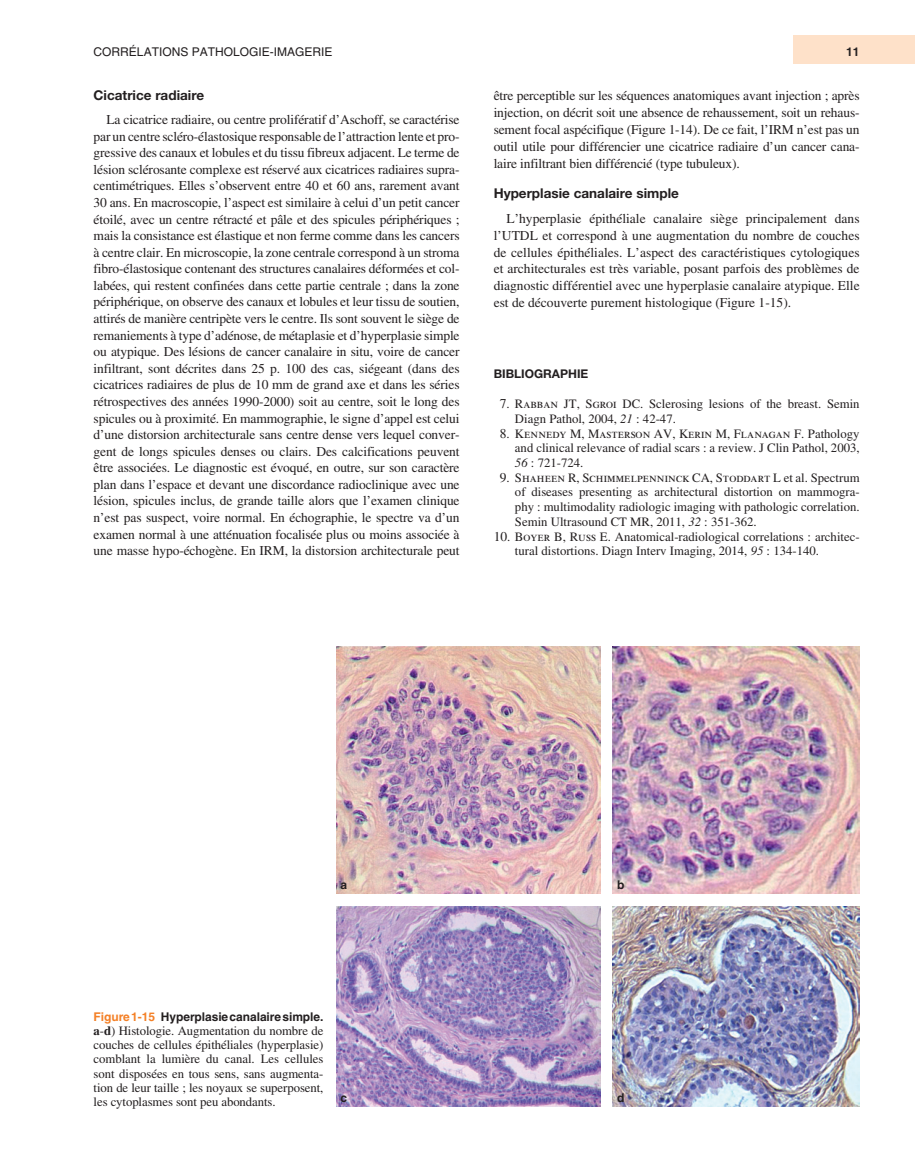
<style>
.page{position:relative;width:915px;height:1170px;background:#fff}
.page>*{position:absolute;margin:0;border:0;box-sizing:border-box;transform-origin:0 0}
.t1{font:13.5px/16.6px "Times";letter-spacing:-.01em;color:#231f20;text-align:justify}
.t2{font:700 13.5px "Helvetica Neue";color:#231f20}
.t3{font:12.75px/14.2px "Times";color:#231f20}
.t4{font:12.75px "Times Roman SC";color:#231f20}
.t5{font:700 12px "Helvetica";letter-spacing:-.005em;color:#231f20}
.t6{font:12px "Helvetica";color:#231f20}
.t7{font:700 12px "Helvetica Neue";color:#231f20}
.s1{font-size:13.5px}
.s2{font-family:"Times Roman SC"}
.s3{font-style:italic}
.s4{font-family:"Times";font-size:13.5px}
.s5{font-family:"Times"}
.s6{color:#f48026}
.s7{font-weight:700}
</style>
<div class="page">
<div style="left:792px;top:36px;width:122px;height:28px;background:#fee1c9"></div>
<img style="left:336px;top:646px;width:264px;height:247px">
<img style="left:612px;top:646px;width:247px;height:247px">
<img style="left:336px;top:906px;width:264px;height:200px">
<img style="left:612px;top:906px;width:247px;height:200px">
<p class="t6" style="left:94px;top:47px;width:240px">CORRÉLATIONS PATHOLOGIE- IMAGERIE</p>
<p class="t5" style="left:846px;top:47px;width:15px">11</p>
<p class="t2" style="left:94px;top:90px;width:112px">Cicatrice radiaire</p>
<p class="t1" style="left:94px;top:112px;width:367px;text-indent:13px">La cicatrice radiaire, ou centre prolifératif d’Aschoff , se caractérise par un centre scléro- élastosique responsable de l’attraction lente et pro&shy;gressive des canaux et lobules et du tissu fibreux adjacent. Le terme de lésion sclérosante complexe est réservé aux cicatrices radiaires supra&shy;centimétriques. Elles s’observent entre 40 et 60 ans, rarement avant 30 ans. En macroscopie, l’aspect est similaire à celui d’un petit cancer étoilé, avec un centre rétracté et pâle et des spicules périphériques ; mais la consistance est élastique et non ferme comme dans les cancers à centre clair. En microscopie, la zone centrale correspond à un stroma fibro- élastosique contenant des structures canalaires déformées et col&shy;labées, qui restent confinées dans cette partie centrale ; dans la zone périphérique, on observe des canaux et lobules et leur tissu de soutien, attirés de manière centripète vers le centre. Ils sont souvent le siège de remaniements à type d’adénose, de métaplasie et d’hyperplasie simple ou atypique. Des lésions de cancer canalaire in situ, voire de cancer infiltrant, sont décrites dans 25 p. 100 des cas, siégeant (dans des cicatrices radiaires de plus de 10 mm de grand axe et dans les séries rétrospectives des années 1990-2000) soit au centre, soit le long des spicules ou à proximité. En mammographie, le signe d’appel est celui d’une distorsion architecturale sans centre dense vers lequel conver&shy;gent de longs spicules denses ou clairs. Des calcifications peuvent être associées. Le diag nostic est évoqué, en outre, sur son caractère plan dans l’espace et devant une discordance radioclinique avec une lésion, spicules inclus, de grande taille alors que l’examen clinique n’est pas suspect, voire normal. En échographie, le spectre va d’un examen normal à une atténuation focalisée plus ou moins associée à une masse hypo- échogène. En IRM, la distorsion architecturale peut</p>
<p class="t1" style="left:493px;top:88px;width:367px">être perceptible sur les séquences anatomiques avant injection ; après injection, on décrit soit une absence de rehaussement, soit un rehaus&shy;sement focal aspécifique (Figure 1-14). De ce fait, l’IRM n’est pas un outil utile pour différencier une cicatrice radiaire d’un cancer cana&shy;laire infiltrant bien différencié (type tubuleux).</p>
<p class="t2" style="left:493px;top:188px;width:187px">Hyperplasie canalaire simple</p>
<p class="t1" style="left:493px;top:211px;width:367px;text-indent:13px">L’hyperplasie épithéliale canalaire siège principalement dans l’UTDL et correspond à une augmentation du nombre de couches de cellules épithéliales. L’aspect des caractéristiques cytologiques et architecturales est très variable, posant parfois des problèmes de diag nostic différentiel avec une hyperplasie canalaire atypique. Elle est de découverte purement histologique (Figure 1-15).</p>
<p class="t7" style="left:493px;top:370px;width:96px">BIBLIOGRAPHIE</p>
<p class="t3" style="left:515px;top:397px;width:346px;line-height:14.7px;text-indent:-15px"><span class="s1">7</span>. <span class="s2">Rabban</span> JT, <span class="s2">Sgroi</span> DC. Sclerosing lesions of the breast. Semin<br>Diagn Pathol, 2004, <span class="s3">21</span> : 42-47.</p>
<p class="t4" style="left:499px;top:428px;width:361px"><span class="s4">8</span><span class="s5">.</span> Kennedy <span class="s5">M,</span> Masterson <span class="s5">AV,</span> Kerin <span class="s5">M,</span> Flanagan <span class="s5">F. Pathology</span></p>
<p class="t3" style="left:515px;top:442px;width:346px;line-height:14.7px">and clinical relevance of radial scars : a review. J Clin Pathol, 2003,<br><span class="s3">56</span> : 721-724.</p>
<p class="t4" style="left:499px;top:472px;width:361px"><span class="s4">9</span><span class="s5">.</span> Shaheen <span class="s5">R,</span> Schimmelpenninck <span class="s5">CA,</span> Stoddart <span class="s5">L et al. Spectrum</span></p>
<p class="t3" style="left:515px;top:486px;width:346px;line-height:14.7px;text-align:justify">of diseases presenting as architectural distortion on mammogra&shy;phy : multimodality radiologic imaging with pathologic correlation.<br>Semin Ultrasound CT MR, 2011, <span class="s3">32</span> : 351-362.</p>
<p class="t3" style="left:515px;top:530px;width:346px;line-height:14.7px;text-indent:-21px"><span class="s1">10</span>. <span class="s2">Boyer</span> B, <span class="s2">Russ</span> E. Anatomical- radiological correlations : architec&shy;tural distortions. Diagn Interv Imaging, 2014, <span class="s3">95</span> : 134-140.</p>
<p class="t5" style="left:340px;top:880px;width:8px">a</p>
<p class="t5" style="left:94px;top:1011px;width:231px"><span class="s6">Figure 1-15</span> Hyperplasie canalaire simple .</p>
<p class="t3" style="left:94px;top:1024px;width:231px;text-align:justify"><span class="s7">a</span>-<span class="s7">d</span>) Histologie. Augmentation du nombre de couches de cellules épithéliales (hyperplasie) comblant la lumière du canal. Les cellules sont disposées en tous sens, sans augmenta&shy;tion de leur taille ; les noyaux se superposent, les cytoplasmes sont peu abondants.</p>
<p class="t5" style="left:340px;top:1093px;width:8px">c</p>
<p class="t5" style="left:617px;top:880px;width:9px">b</p>
<p class="t5" style="left:617px;top:1093px;width:9px">d</p>
</div>
